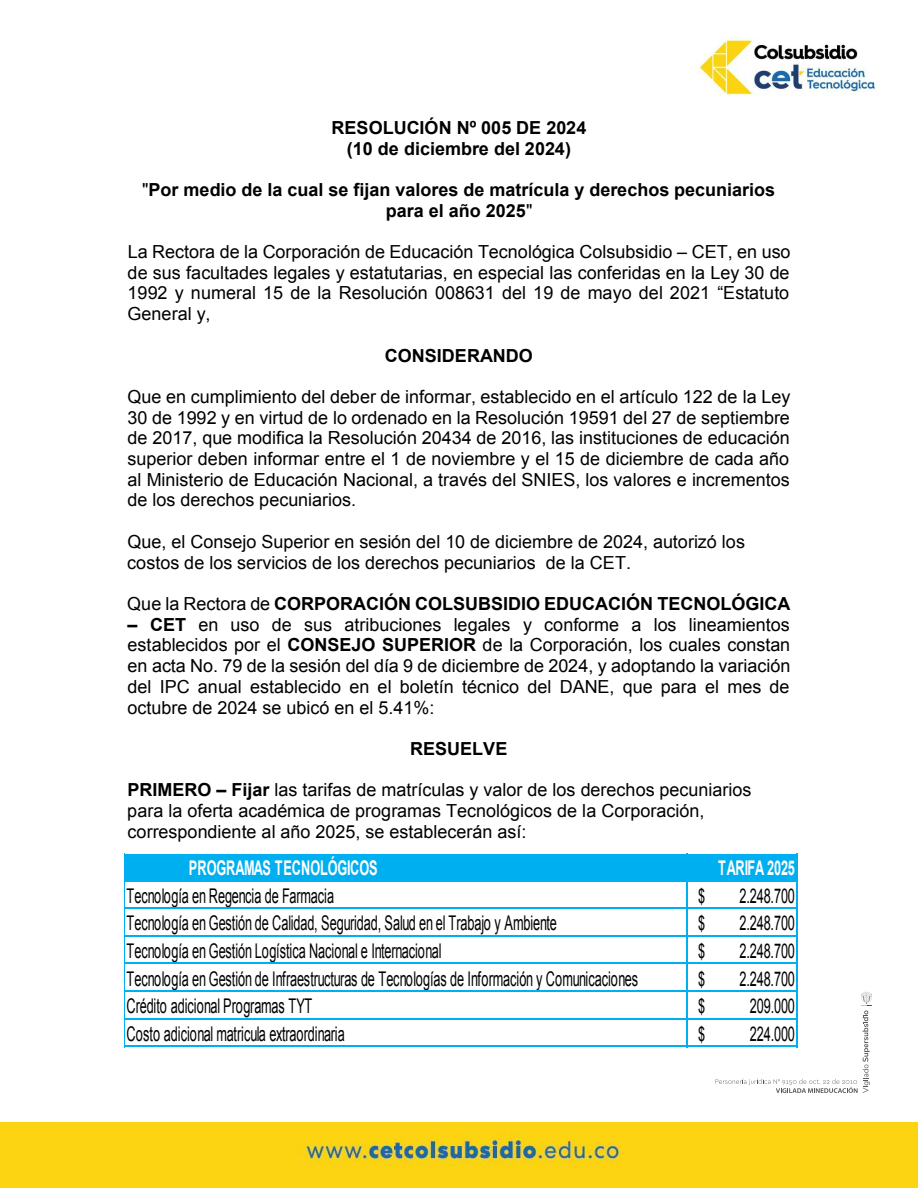
<style>
.page{position:relative;width:918px;height:1188px;background:#fff}
.page>*{position:absolute;margin:0;border:0;box-sizing:border-box;transform-origin:0 0}
.t1{font:20.25px "Arial";letter-spacing:-.015em;color:#000;scale:.63 1}
.t2{font:700 20.25px "Arial";letter-spacing:-.01em;color:#fff;scale:.63 1}
.t3{font:18px/20.7px "Arial";color:#000;text-align:justify}
.t4{font:700 18px/20.7px "Arial";color:#000;text-align:center}
.s1{font-weight:400}
.s2{font-weight:700}
</style>
<div class="page">
<svg style="left:716px;top:992px;width:156px;height:101px"></svg>
<img style="left:696px;top:38px;width:179px;height:58px">
<div style="left:125px;top:854px;width:672px;height:27px;background:#00afef"></div>
<hr style="left:125px;top:907px;width:672px;height:2px;background:#00afef">
<hr style="left:125px;top:935px;width:672px;height:2px;background:#00afef">
<hr style="left:125px;top:963px;width:672px;height:1px;background:#00afef">
<hr style="left:125px;top:990px;width:672px;height:2px;background:#00afef">
<hr style="left:125px;top:1018px;width:672px;height:2px;background:#00afef">
<hr style="left:125px;top:1045px;width:672px;height:2px;background:#00afef">
<hr style="left:124px;top:853px;width:1px;height:194px;background:#00afef">
<hr style="left:686px;top:853px;width:2px;height:194px;background:#00afef">
<hr style="left:796px;top:853px;width:1px;height:194px;background:#00afef">
<div style="left:0;top:1123px;width:918px;height:65px;background:#fcd411"></div>
<img style="left:298px;top:1133px;width:323px;height:35px">
<p class="t4" style="left:332px;top:118px;width:256px">RESOLUCIÓN Nº 005 DE 2024 (10 de diciembre del 2024)</p>
<h4 class="t4" style="left:142px;top:180px;width:635px"><span class="s1">"</span>Por medio de la cual se fijan valores de matrícula y derechos pecuniarios para el año 2025<span class="s1">"</span></h4>
<p class="t3" style="left:128px;top:242px;width:665px">La Rectora de la Corporación de Educación Tecnológica Colsubsidio – CET, en uso de sus facultades legales y estatutarias, en especial las conferidas en la Ley 30 de 1992 y numeral 15 de la Resolución 008631 del 19 de mayo del 2021 “Estatuto General y,</p>
<h4 class="t4" style="left:385px;top:345px;width:149px">CONSIDERANDO</h4>
<p class="t3" style="left:127px;top:387px;width:665px">Que en cumplimiento del deber de informar, establecido en el artículo 122 de la Ley 30 de 1992 y en virtud de lo ordenado en la Resolución 19591 del 27 de septiembre de 2017, que modifica la Resolución 20434 de 2016, las instituciones de educación superior deben informar entre el 1 de noviembre y el 15 de diciembre de cada año al Ministerio de Educación Nacional, a través del SNIES, los valores e incrementos de los derechos pecuniarios.</p>
<p class="t3" style="left:127px;top:531px;width:619px">Que, el Consejo Superior en sesión del 10 de diciembre de 2024, autorizó los costos de los servicios de los derechos pecuniarios de la CET.</p>
<h4 class="t4" style="left:127px;top:594px;width:665px"><span class="s1">Que la Rectora de</span> CORPORACIÓN COLSUBSIDIO EDUCACIÓN TECNOLÓGICA</h4>
<p class="t3" style="left:127px;top:614px;width:664px"><span class="s2">– CET</span> en uso de sus atribuciones legales y conforme a los lineamientos establecidos por el <span class="s2">CONSEJO SUPERIOR</span> de la Corporación, los cuales constan en acta No. 79 de la sesión del día 9 de diciembre de 2024, y adoptando la variación del IPC anual establecido en el boletín técnico del DANE, que para el mes de octubre de 2024 se ubicó en el 5.41%:</p>
<h4 class="t4" style="left:410px;top:739px;width:99px">RESUELVE</h4>
<p class="t3" style="left:127px;top:780px;width:626px;text-align:left"><span class="s2">PRIMERO – Fijar</span> las tarifas de matrículas y valor de los derechos pecuniarios para la oferta académica de programas Tecnológicos de la Corporación, correspondiente al año 2025, se establecerán así:</p>
<p class="t2" style="left:189px;top:855px;width:301px">PROGRAMAS TECNOLÓGICOS</p>
<p class="t2" style="left:718px;top:855px;width:123px">TARIFA 2025</p>
<p class="t1" style="left:127px;top:882px;width:331px">Tecnología en Regencia de Farmacia</p>
<p class="t1" style="left:698px;top:882px;width:13px">$</p>
<p class="t1" style="left:740px;top:882px;width:90px">2.248.700</p>
<p class="t1" style="left:127px;top:910px;width:685px">Tecnología en Gestión de Calidad, Seguridad, Salud en el Trabajo y Ambiente</p>
<p class="t1" style="left:698px;top:910px;width:13px">$</p>
<p class="t1" style="left:740px;top:910px;width:90px">2.248.700</p>
<p class="t1" style="left:127px;top:938px;width:501px">Tecnología en Gestión Logística Nacional e Internacional</p>
<p class="t1" style="left:698px;top:938px;width:13px">$</p>
<p class="t1" style="left:740px;top:938px;width:90px">2.248.700</p>
<p class="t1" style="left:127px;top:965px;width:813px">Tecnología en Gestión de Infraestructuras de Tecnologías de Información y Comunicaciones</p>
<p class="t1" style="left:698px;top:965px;width:13px">$</p>
<p class="t1" style="left:740px;top:965px;width:90px">2.248.700</p>
<p class="t1" style="left:127px;top:993px;width:296px">Crédito adicional Programas TYT</p>
<p class="t1" style="left:698px;top:993px;width:13px">$</p>
<p class="t1" style="left:750px;top:993px;width:73px">209.000</p>
<p class="t1" style="left:127px;top:1020px;width:348px">Costo adicional matricula extraordinaria</p>
<p class="t1" style="left:698px;top:1020px;width:13px">$</p>
<p class="t1" style="left:750px;top:1020px;width:73px">224.000</p>
</div>
